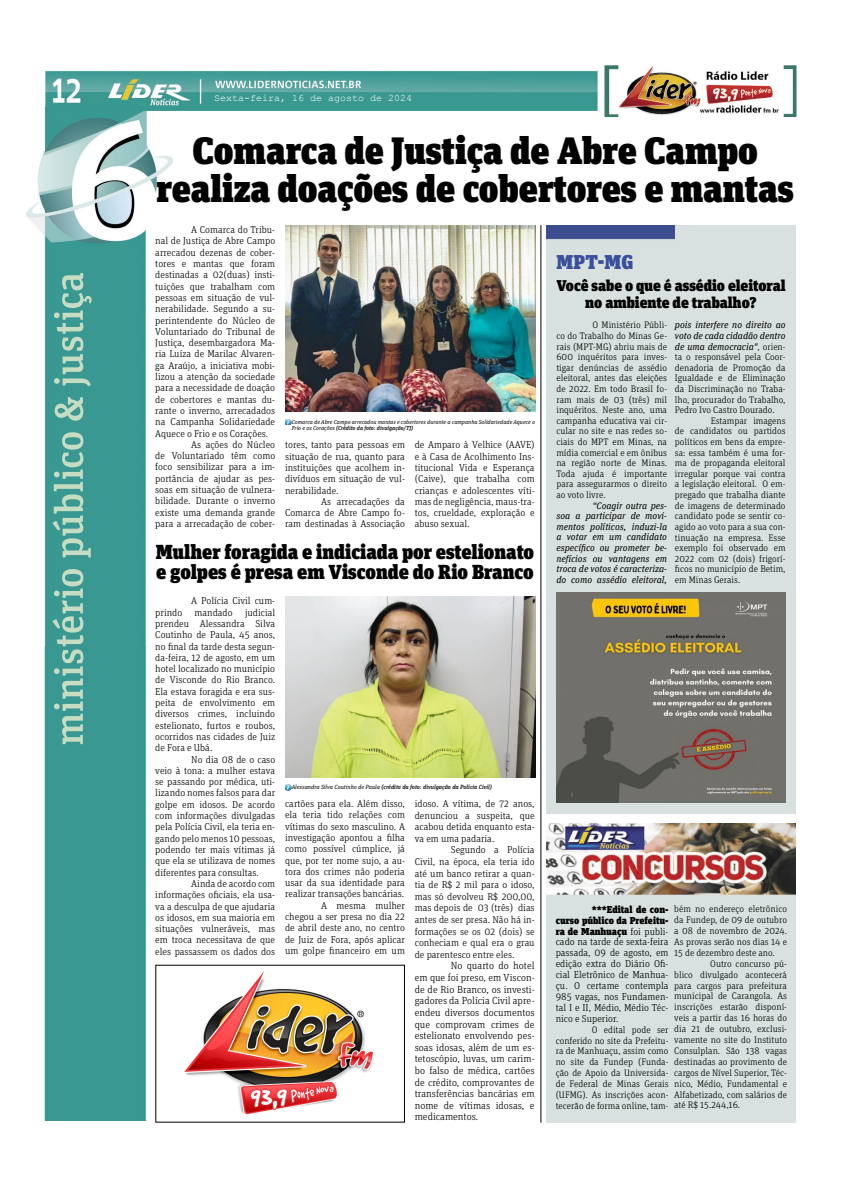
<style>
.page{position:relative;width:842px;height:1191px;background:#fff}
.page>*{position:absolute;margin:0;border:0;box-sizing:border-box;transform-origin:0 0}
.t1{font:900 38.1px/38px "Unit Slab Pro";color:#000;text-align:center}
.t2{font:900 20.3px/20px "Unit Slab Pro";color:#000}
.t3{font:900 20px "Unit Slab Pro";color:#3b4f9a}
.t4{font:900 15.6px/17px "Unit Slab Pro";color:#000;text-align:center}
.t5{font:300 10.3px/11.6px "Unit Slab Pro";color:#000;text-align:justify}
.t6{font:300 10px/11.3px "Unit Slab Pro";color:#000;text-align:justify}
.t7{font:10px "Courier New";color:#fff}
.t8{font:300 9.5px/10.6px "Unit Slab Pro";color:#000;text-align:justify}
.t9{font:italic 9.5px/10.6px "Unit Slab Pro";color:#000;text-align:justify}
.t10{font:italic 500 6px "Unit Slab Pro";color:#000}
.t11{font:italic 5.8px/6px "Unit Slab Pro";color:#000}
.s1{font-weight:400;font-style:italic}
.s2{font-weight:500}
.s3{font-weight:400}
.s4{font-weight:900}
</style>
<div class="page">
<img style="left:27px;top:108px;width:146px;height:1012px">
<svg style="left:52px;top:273px;width:40px;height:471px;background:#5eaa9e"></svg>
<img style="left:45px;top:65px;width:751px;height:52px">
<div style="left:547px;top:894px;width:249px;height:228px;background:#d8e1df"></div>
<img style="left:547px;top:823px;width:249px;height:71px">
<hr style="left:540px;top:225px;width:1px;height:897px;background:#000">
<img style="left:285px;top:225px;width:250px;height:187px">
<img style="left:285px;top:596px;width:250px;height:182px">
<div style="left:547px;top:225px;width:248px;height:589px;background:#d8e1df"></div>
<img style="left:556px;top:593px;width:230px;height:209px">
<svg style="left:285px;top:419px;width:6px;height:6px"></svg>
<svg style="left:285px;top:784px;width:6px;height:6px"></svg>
<img style="left:184px;top:971px;width:190px;height:144px">
<p class="t7" style="left:214px;top:92px;width:200px">Sexta-feira, 16 de agosto de 2024</p>
<h1 class="t1" style="left:157px;top:129px;width:639px">Comarca de Justiça de Abre Campo realiza doações de cobertores e mantas</h1>
<p class="t6" style="left:191px;top:224px;width:85px">A Comarca do Tribu-</p>
<p class="t6" style="left:155px;top:235px;width:121px">nal de Justiça de Abre Campo</p>
<p class="t6" style="left:155px;top:246px;width:121px">arrecadou dezenas de cober-</p>
<p class="t6" style="left:155px;top:257px;width:121px">tores e mantas que foram</p>
<p class="t6" style="left:155px;top:269px;width:121px">destinadas a 02(duas) insti-</p>
<p class="t6" style="left:155px;top:280px;width:121px">tuições que trabalham com</p>
<p class="t6" style="left:155px;top:291px;width:121px">pessoas em situação de vul-</p>
<p class="t6" style="left:155px;top:303px;width:121px">nerabilidade. Segundo a su-</p>
<p class="t6" style="left:155px;top:314px;width:121px">perintendente do Núcleo de</p>
<p class="t6" style="left:155px;top:325px;width:121px">Voluntariado do Tribunal de</p>
<p class="t6" style="left:155px;top:337px;width:121px">Justiça, desembargadora Ma-</p>
<p class="t6" style="left:155px;top:348px;width:121px">ria Luíza de Marilac Alvaren-</p>
<p class="t6" style="left:155px;top:359px;width:121px">ga Araújo, a iniciativa mobi-</p>
<p class="t6" style="left:155px;top:370px;width:121px">lizou a atenção da sociedade</p>
<p class="t6" style="left:155px;top:382px;width:121px">para a necessidade de doação</p>
<p class="t6" style="left:155px;top:393px;width:121px">de cobertores e mantas du-</p>
<p class="t6" style="left:155px;top:404px;width:121px">rante o inverno, arrecadados</p>
<p class="t6" style="left:155px;top:416px;width:121px">na Campanha Solidariedade</p>
<p class="t6" style="left:155px;top:427px;width:115px">Aquece o Frio e os Corações.</p>
<p class="t6" style="left:191px;top:438px;width:85px">As ações do Núcleo</p>
<p class="t6" style="left:155px;top:450px;width:121px">de Voluntariado têm como</p>
<p class="t6" style="left:155px;top:461px;width:121px">foco sensibilizar para a im-</p>
<p class="t6" style="left:155px;top:472px;width:121px">portância de ajudar as pes-</p>
<p class="t6" style="left:155px;top:483px;width:121px">soas em situação de vulnera-</p>
<p class="t6" style="left:155px;top:495px;width:121px">bilidade. Durante o inverno</p>
<p class="t6" style="left:155px;top:506px;width:121px">existe uma demanda grande</p>
<p class="t6" style="left:155px;top:517px;width:121px">para a arrecadação de cober-</p>
<h3 class="t3" style="left:556px;top:247px;width:78px">MPT-MG</h3>
<h3 class="t4" style="left:556px;top:276px;width:231px">Você sabe o que é assédio eleitoral no ambiente de trabalho?</h3>
<p class="t8" style="left:556px;top:319px;width:112px;text-indent:36px">O Ministério Públi&shy;co do Trabalho do Minas Ge&shy;rais (MPT-MG) abriu mais de 600 inquéritos para inves&shy;tigar denúncias de assédio eleitoral, antes das eleições de 2022. Em todo Brasil fo&shy;ram mais de 03 (três) mil inquéritos. Neste ano, uma campanha educativa vai cir&shy;cular no site e nas redes so&shy;ciais do MPT em Minas, na mídia comercial e em ônibus na região norte de Minas.<br>Toda ajuda é importante para assegurarmos o direito ao voto livre.</p>
<p class="t9" style="left:556px;top:500px;width:112px;text-indent:36px">“Coagir outra pes&shy;soa a participar de movi&shy;mentos políticos, induzi-la a votar em um candidato específico ou prometer be&shy;nefícios ou vantagens em troca de votos é caracteriza&shy;do como assédio eleitoral,</p>
<p class="t8" style="left:675px;top:319px;width:112px"><span class="s1">pois interfere no direito ao voto de cada cidadão dentro de uma democracia"</span>, orien&shy;ta o responsável pela Coor&shy;denadoria de Promoção da Igualdade e de Eliminação da Discriminação no Traba&shy;lho, procurador do Trabalho, Pedro Ivo Castro Dourado.</p>
<p class="t8" style="left:675px;top:415px;width:112px;text-indent:36px">Estampar imagens de candidatos ou partidos políticos em bens da empre&shy;sa: essa também é uma for&shy;ma de propaganda eleitoral irregular porque vai contra a legislação eleitoral. O em&shy;pregado que trabalha diante de imagens de determinado candidato pode se sentir co&shy;agido ao voto para a sua con&shy;tinuação na empresa. Esse exemplo foi observado em 2022 com 02 (dois) frigorí&shy;ficos no município de Betim, em Minas Gerais.</p>
<p class="t11" style="left:292px;top:418px;width:245px">Comarca de Abre Campo arrecadou mantas e cobertores durante a campanha Solidariedade Aquece o<br>Frio e os Corações <span class="s2">(Crédito da foto: divulgação/TJ)</span></p>
<p class="t6" style="left:415px;top:439px;width:121px">de Amparo à Velhice (AAVE) e à Casa de Acolhimento Ins&shy;titucional Vida e Esperança (Caive), que trabalha com crianças e adolescentes víti&shy;mas de negligência, maus-tra&shy;tos, crueldade, exploração e abuso sexual.</p>
<p class="t6" style="left:285px;top:439px;width:121px">tores, tanto para pessoas em situação de rua, quanto para instituições que acolhem in&shy;divíduos em situação de vul&shy;nerabilidade.</p>
<p class="t6" style="left:285px;top:495px;width:121px;text-indent:36px">As arrecadações da Comarca de Abre Campo fo&shy;ram destinadas à Associação</p>
<h2 class="t2" style="left:156px;top:540px;width:380px">Mulher foragida e indiciada por estelionato e golpes é presa em Visconde do Rio Branco</h2>
<p class="t6" style="left:155px;top:595px;width:121px;text-indent:36px">A Polícia Civil cum&shy;prindo mandado judicial prendeu Alessandra Silva Coutinho de Paula, 45 anos, no final da tarde desta segun&shy;da-feira, 12 de agosto, em um hotel localizado no município de Visconde do Rio Branco.<br>Ela estava foragida e era sus&shy;peita de envolvimento em diversos crimes, incluindo estelionato, furtos e roubos, ocorridos nas cidades de Juiz de Fora e Ubá.</p>
<p class="t6" style="left:155px;top:753px;width:121px;text-indent:36px">No dia 08 de o caso veio à tona: a mulher estava se passando por médica, uti&shy;lizando nomes falsos para dar golpe em idosos. De acordo com informações divulgadas pela Polícia Civil, ela teria en&shy;gando pelo menos 10 pessoas, podendo ter mais vítimas já que ela se utilizava de nomes diferentes para consultas.</p>
<p class="t6" style="left:155px;top:877px;width:121px;text-indent:36px">Ainda de acordo com informações oficiais, ela usa&shy;va a desculpa de que ajudaria os idosos, em sua maioria em situações vulneráveis, mas em troca necessitava de que eles passassem os dados dos</p>
<p class="t10" style="left:292px;top:783px;width:202px"><span class="s3">Alessandra Silva Coutinho de Paula</span> (crédito da foto: divulgação da Polícia Civil)</p>
<p class="t6" style="left:285px;top:797px;width:121px;text-align:right">cartões para ela. Além disso, ela teria tido relações com vítimas do sexo masculino. A investigação apontou a filha como possível cúmplice, já que, por ter nome sujo, a au&shy;tora dos crimes não poderia usar da sua identidade para realizar transações bancárias.<br>A mesma mulher<br>chegou a ser presa no dia 22 de abril deste ano, no centro de Juiz de Fora, após aplicar um golpe financeiro em um</p>
<p class="t6" style="left:415px;top:797px;width:121px;line-height:11.6px">idoso. A vítima, de 72 anos, denunciou a suspeita, que acabou detida enquanto esta&shy;va em uma padaria.</p>
<p class="t6" style="left:415px;top:844px;width:121px;line-height:11.6px;text-indent:36px">Segundo a Polícia Civil, na época, ela teria ido até um banco retirar a quan&shy;tia de R$ 2 mil para o idoso, mas só devolveu R$ 200,00, mas depois de 03 (três) dias antes de ser presa. Não há in&shy;formações se os 02 (dois) se conheciam e qual era o grau de parentesco entre eles.</p>
<p class="t5" style="left:415px;top:959px;width:121px;text-indent:36px">No quarto do hotel em que foi preso, em Viscon&shy;de de Rio Branco, os investi&shy;gadores da Polícia Civil apre&shy;endeu diversos documentos que comprovam crimes de estelionato envolvendo pes&shy;soas idosas, além de um es&shy;tetoscópio, luvas, um carim&shy;bo falso de médica, cartões de crédito, comprovantes de transferências bancárias em nome de vítimas idosas, e medicamentos.</p>
<p class="t6" style="left:556px;top:903px;width:114px;line-height:10.9px;text-indent:36px"><span class="s4">***Edital de con&shy;curso público da Prefeitu&shy;ra de Manhuaçu</span> foi publi&shy;cado na tarde de sexta-feira passada, 09 de agosto, em edição extra do Diário Ofi&shy;cial Eletrônico de Manhua&shy;çu. O certame contempla 985 vagas, nos Fundamen&shy;tal I e II, Médio, Médio Téc&shy;nico e Superior.</p>
<p class="t8" style="left:556px;top:1023px;width:114px;line-height:10.9px;text-indent:36px">O edital pode ser conferido no site da Prefeitu&shy;ra de Manhuaçu, assim como no site da Fundep (Funda&shy;ção de Apoio da Universida&shy;de Federal de Minas Gerais (UFMG). As inscrições acon&shy;tecerão de forma online, tam-</p>
<p class="t8" style="left:674px;top:903px;width:114px;line-height:10.9px">bém no endereço eletrônico da Fundep, de 09 de outubro a 08 de novembro de 2024.<br>As provas serão nos dias 14 e 15 de dezembro deste ano.</p>
<p class="t8" style="left:674px;top:957px;width:114px;line-height:10.9px;text-indent:36px">Outro concurso pú&shy;blico divulgado acontecerá para cargos para prefeitura municipal de Carangola. As inscrições estarão disponí&shy;veis a partir das 16 horas do dia 21 de outubro, exclusi&shy;vamente no site do Instituto Consulplan. São 138 vagas destinadas ao provimento de cargos de Nível Superior, Téc&shy;nico, Médio, Fundamental e Alfabetizado, com salários de até R$ 15.244,16.</p>
</div>
